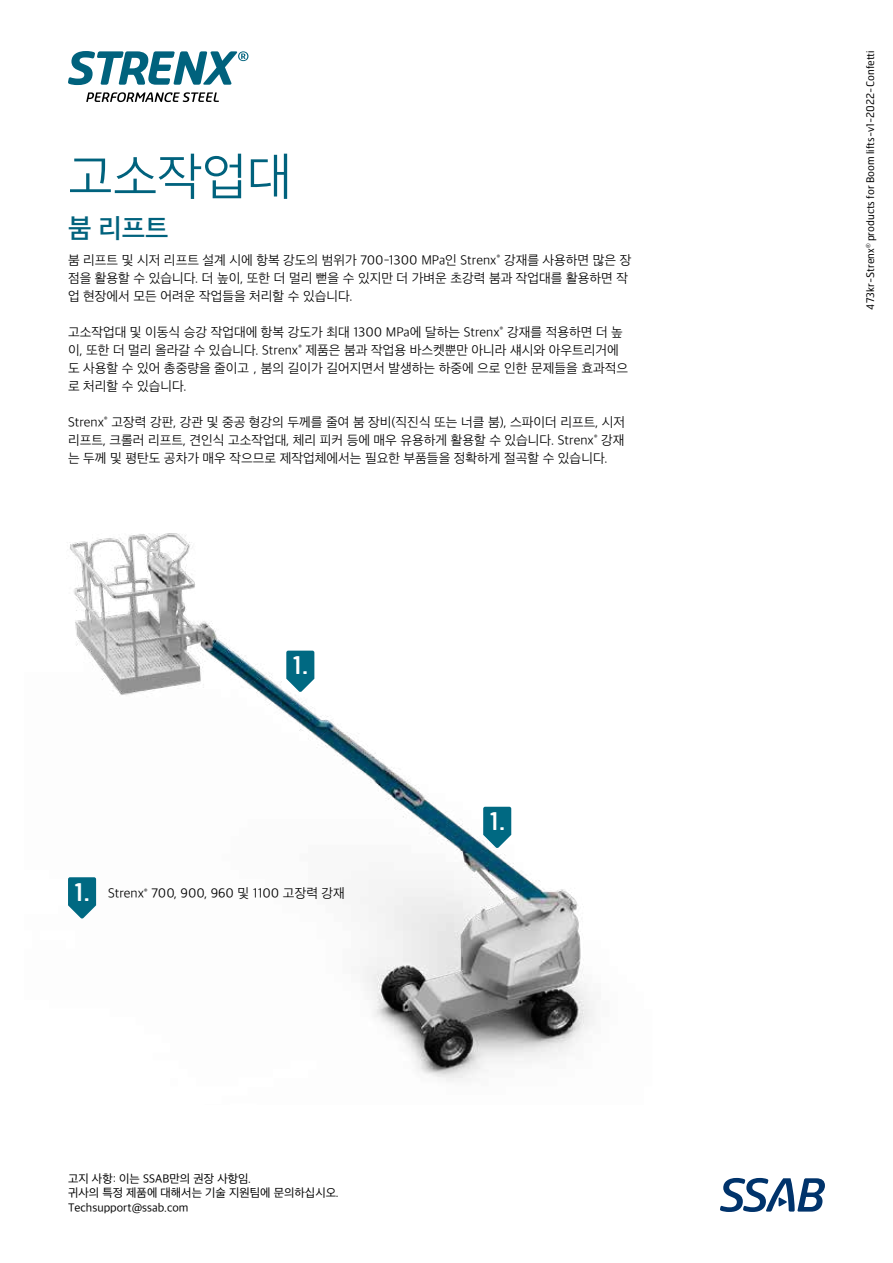
<style>
.page{position:relative;width:893px;height:1263px;background:#fff}
.page>*{position:absolute;margin:0;border:0;box-sizing:border-box;transform-origin:0 0}
.t1{font:300 51.75px "Apple SD Gothic Neo";color:#00627d}
.t2{font:600 27px "Apple SD Gothic Neo";color:#00627d}
.t3{font:24.45px "Hermes FB";color:#fff}
.t4{font:300 13.5px/18px "Apple SD Gothic Neo";color:#000}
.t5{font:12px/14.4px "Apple SD Gothic Neo";color:#000}
.t6{font:10.5px "Hermes FB";color:#000}
</style>
<div class="page">
<img style="left:70px;top:533px;width:524px;height:548px">
<svg style="left:68px;top:51px;width:180px;height:34px"></svg>
<svg style="left:86px;top:92px;width:133px;height:10px"></svg>
<svg style="left:720px;top:1178px;width:105px;height:34px"></svg>
<svg style="left:68px;top:877px;width:28px;height:42px"></svg>
<svg style="left:286px;top:651px;width:28px;height:41px"></svg>
<svg style="left:483px;top:807px;width:28px;height:41px"></svg>
<h1 class="t1" style="left:68px;top:149px;width:225px">고소작업대</h1>
<h2 class="t2" style="left:68px;top:214px;width:102px">붐 리프트</h2>
<p class="t4" style="left:68px;top:252px;width:565px">붐 리프트 및 시저 리프트 설계 시에 항복 강도의 범위가 700-1300 MPa인 Strenx<sup>®</sup> 강재를 사용하면 많은 장 점을 활용할 수 있습니다. 더 높이, 또한 더 멀리 뻗을 수 있지만 더 가벼운 초강력 붐과 작업대를 활용하면 작 업 현장에서 모든 어려운 작업들을 처리할 수 있습니다.</p>
<p class="t4" style="left:68px;top:324px;width:561px">고소작업대 및 이동식 승강 작업대에 항복 강도가 최대 1300 MPa에 달하는 Strenx<sup>®</sup> 강재를 적용하면 더 높 이, 또한 더 멀리 올라갈 수 있습니다. Strenx<sup>®</sup> 제품은 붐과 작업용 바스켓뿐만 아니라 섀시와 아우트리거에 도 사용할 수 있어 총중량을 줄이고，붐의 길이가 길어지면서 발생하는 하중에 으로 인한 문제들을 효과적으 로 처리할 수 있습니다.</p>
<p class="t4" style="left:68px;top:414px;width:559px;text-align:justify">Strenx<sup>®</sup> 고장력 강판, 강관 및 중공 형강의 두께를 줄여 붐 장비(직진식 또는 너클 붐), 스파이더 리프트, 시저 리프트, 크롤러 리프트, 견인식 고소작업대, 체리 피커 등에 매우 유용하게 활용할 수 있습니다. Strenx<sup>®</sup> 강재 는 두께 및 평탄도 공차가 매우 작으므로 제작업체에서는 필요한 부품들을 정확하게 절곡할 수 있습니다.</p>
<h3 class="t3" style="left:293px;top:649px;width:17px">1.</h3>
<h3 class="t3" style="left:74px;top:876px;width:17px">1.</h3>
<p class="t4" style="left:108px;top:885px;width:238px">Strenx<sup>®</sup> 700, 900, 960 및 1100 고장력 강재</p>
<p class="t5" style="left:68px;top:1172px;width:272px">고지 사항: 이는 SSAB만의 권장 사항임.<br>귀사의 특정 제품에 대해서는 기술 지원팀에 문의하십시오.<br>Techsupport@ssab.com</p>
<h3 class="t3" style="left:489px;top:805px;width:17px">1.</h3>
<p class="t6" style="left:863px;top:310px;width:261px;rotate:-90deg">473kr-Strenx<sup>®</sup> products for Boom lifts-v1-2022-Confetti</p>
</div>
